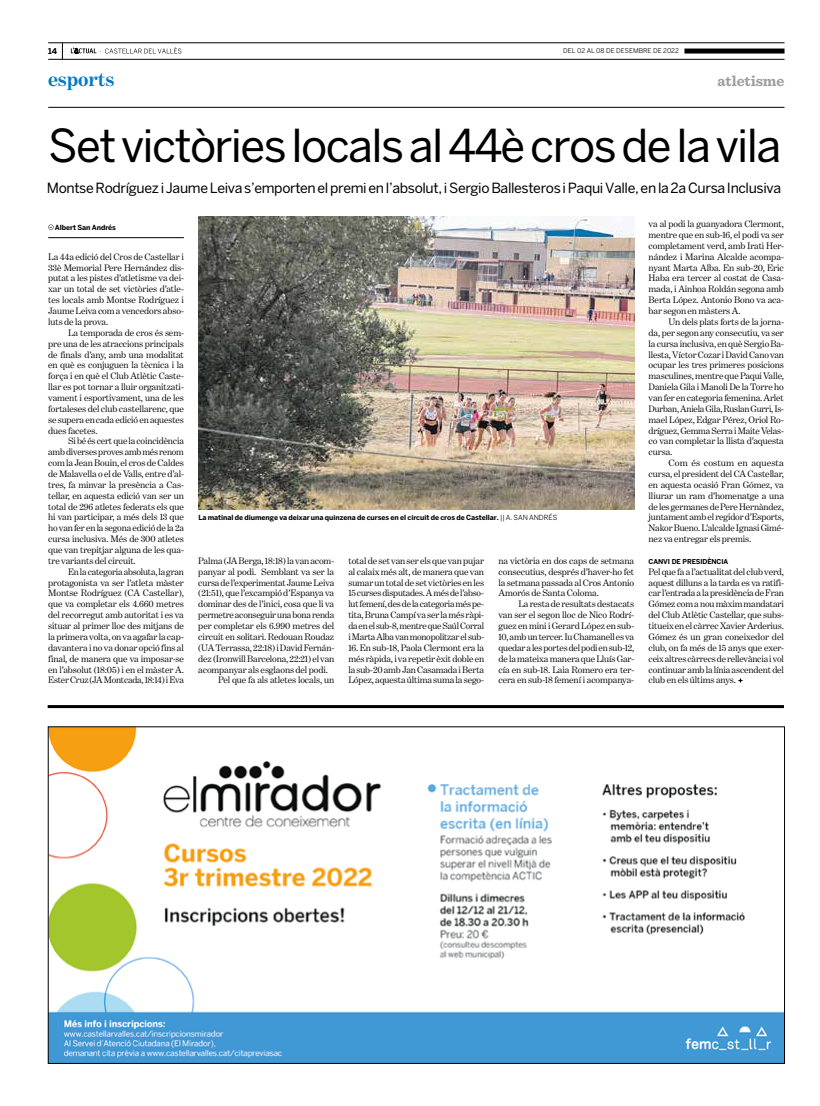
<style>
.page{position:relative;width:820px;height:1106px;background:#fff}
.page>*{position:absolute;margin:0;border:0;box-sizing:border-box;transform-origin:0 0}
.t1{font:45px "Benton Sans";letter-spacing:-.035em;color:#000}
.t2{font:700 20px "Benton Modern One";letter-spacing:-.005em;color:#007ac2}
.t3{font:700 15px "Sentinel";letter-spacing:-.005em;color:#9d9d9c}
.t4{font:14px "Benton Sans";letter-spacing:-.025em;color:#000}
.t5{font:9.5px/10.9px "Benton Modern One";letter-spacing:-.01em;color:#000;text-align:justify}
.t6{font:700 8px "Benton Sans";color:#000}
.t7{font:700 7px "Benton Sans";letter-spacing:-.01em;color:#000}
.t8{font:700 6.7px "Benton Sans";letter-spacing:-.015em;color:#000}
.t9{font:6.5px "Benton Sans";letter-spacing:.005em;color:#000}
.s1{font-weight:400}
</style>
<div class="page">
<svg style="left:62px;top:44px;width:1px;height:15px"></svg>
<hr style="left:48px;top:107px;width:736px;height:1px;background:#000">
<hr style="left:48px;top:43px;width:736px;height:1px;background:#000">
<hr style="left:48px;top:59px;width:736px;height:1px;background:#000">
<div style="left:684px;top:49px;width:100px;height:5px;background:#000"></div>
<svg style="left:71px;top:47px;width:110px;height:7px"></svg>
<hr style="left:48px;top:705px;width:735px;height:3px;background:#000">
<svg style="left:48px;top:224px;width:6px;height:6px"></svg>
<hr style="left:48px;top:237px;width:136px;height:1px;background:#000">
<img style="left:198px;top:216px;width:436px;height:293px">
<svg style="left:737px;top:678px;width:6px;height:5px"></svg>
<img style="left:50px;top:728px;width:732px;height:333px">
<p class="t6" style="left:48px;top:46px;width:11px">14</p>
<p class="t9" style="left:563px;top:47px;width:117px">DEL 02 AL 08 DE DESEMBRE DE 2022</p>
<h2 class="t2" style="left:48px;top:68px;width:68px">esports</h2>
<h3 class="t3" style="left:717px;top:69px;width:69px">atletisme</h3>
<h1 class="t1" style="left:48px;top:119px;width:734px">Set victòries locals al 44è cros de la vila</h1>
<h3 class="t4" style="left:47px;top:180px;width:735px">Montse Rodríguez i Jaume Leiva s’emporten el premi en l’absolut, i Sergio Ballesteros i Paqui Valle, en la 2a Cursa Inclusiva</h3>
<p class="t7" style="left:55px;top:223px;width:63px">Albert San Andrés</p>
<p class="t5" style="left:48px;top:251px;width:137px">La 44a edició del Cros de Castellar i 33è Memorial Pere Hernández dis&shy;putat a les pistes d’atletisme va dei&shy;xar un total de set victòries d’atle&shy;tes locals amb Montse Rodríguez i Jaume Leiva com a vencedors abso&shy;luts de la prova.</p>
<p class="t5" style="left:48px;top:327px;width:137px;text-indent:20px">La temporada de cros és sem&shy;pre una de les atraccions principals de finals d’any, amb una modalitat en què es conjuguen la tècnica i la força i en què el Club Atlètic Caste&shy;llar es pot tornar a lluir organitzati&shy;vament i esportivament, una de les fortaleses del club castellarenc, que se supera en cada edició en aquestes dues facetes.</p>
<p class="t5" style="left:48px;top:436px;width:137px;text-indent:20px">Si bé és cert que la coincidència amb diverses proves amb més renom com la Jean Bouin, el cros de Caldes de Malavella o el de Valls, entre d’al&shy;tres, fa minvar la presència a Cas&shy;tellar, en aquesta edició van ser un total de 296 atletes federats els que hi van participar, a més dels 13 que ho van fer en la segona edició de la 2a cursa inclusiva. Més de 300 atletes que van trepitjar alguna de les qua&shy;tre variants del circuit.</p>
<p class="t5" style="left:48px;top:566px;width:137px;text-indent:20px">En la categoria absoluta, la gran protagonista va ser l’atleta màster Montse Rodríguez (CA Castellar), que va completar els 4.660 metres del recorregut amb autoritat i es va situar al primer lloc des mitjans de la primera volta, on va agafar la cap&shy;davantera i no va donar opció fins al final, de manera que va imposar-se en l’absolut (18:05) i en el màster A.<br>Ester Cruz (JA Montcada, 18:14) i Eva</p>
<p class="t7" style="left:198px;top:513px;width:360px">La matinal de diumenge va deixar una quinzena de curses en el circuit de cros de Castellar. <span class="s1">|| A. SAN ANDRÉS</span></p>
<p class="t5" style="left:198px;top:555px;width:137px">Palma (JA Berga, 18:18) la van acom-</p>
<p class="t5" style="left:198px;top:566px;width:137px">panyar al podi. Semblant va ser la</p>
<p class="t5" style="left:198px;top:577px;width:137px">cursa de l’experimentat Jaume Leiva</p>
<p class="t5" style="left:198px;top:588px;width:137px">(21:51), que l’excampió d’Espanya va</p>
<p class="t5" style="left:198px;top:598px;width:137px">dominar des de l’inici, cosa que li va</p>
<p class="t5" style="left:198px;top:609px;width:137px">permetre aconseguir una bona renda</p>
<p class="t5" style="left:198px;top:620px;width:137px">per completar els 6.990 metres del</p>
<p class="t5" style="left:198px;top:631px;width:137px">circuit en solitari. Redouan Roudaz</p>
<p class="t5" style="left:198px;top:642px;width:137px">(UA Terrassa, 22:18) i David Fernán-</p>
<p class="t5" style="left:198px;top:653px;width:137px">dez (Ironwill Barcelona, 22:21) el van</p>
<p class="t5" style="left:198px;top:663px;width:131px">acompanyar als esglaons del podi.</p>
<p class="t5" style="left:218px;top:674px;width:117px">Pel que fa als atletes locals, un</p>
<p class="t5" style="left:348px;top:555px;width:137px">total de set van ser els que van pujar al calaix més alt, de manera que van sumar un total de set victòries en les 15 curses disputades. A més de l’abso&shy;lut femení, des de la categoria més pe&shy;tita, Bruna Campí va ser la més ràpi&shy;da en el sub-8, mentre que Saúl Corral i Marta Alba van monopolitzar el sub-</p>
<p class="t5" style="left:348px;top:642px;width:137px">16. En sub-18, Paola Clermont era la més ràpida, i va repetir èxit doble en la sub-20 amb Jan Casamada i Berta López, aquesta última suma la sego-</p>
<p class="t5" style="left:498px;top:555px;width:137px">na victòria en dos caps de setmana consecutius, després d’haver-ho fet la setmana passada al Cros Antonio Amorós de Santa Coloma.</p>
<p class="t5" style="left:498px;top:598px;width:137px;text-indent:20px">La resta de resultats destacats van ser el segon lloc de Nico Rodrí&shy;guez en mini i Gerard López en sub-10, amb un tercer. Iu Chamanell es va quedar a les portes del podi en sub-12, de la mateixa manera que Lluís Gar&shy;cía en sub-18. Laia Romero era ter&shy;cera en sub-18 femení i acompanya-</p>
<p class="t5" style="left:648px;top:218px;width:137px">va al podi la guanyadora Clermont, mentre que en sub-16, el podi va ser completament verd, amb Irati Her&shy;nández i Marina Alcalde acompa&shy;nyant Marta Alba. En sub-20, Eric Haba era tercer al costat de Casa&shy;mada, i Ainhoa Roldán segona amb Berta López. Antonio Bono va aca&shy;bar segon en màsters A.</p>
<p class="t5" style="left:648px;top:316px;width:137px;text-indent:20px">Un dels plats forts de la jorna&shy;da, per segon any consecutiu, va ser la cursa inclusiva, en què Sergio Ba&shy;llesta, Víctor Cozar i David Cano van ocupar les tres primeres posicions masculines, mentre que Paqui Valle, Daniela Gila i Manoli De la Torre ho van fer en categoria femenina. Arlet Durban, Aniela Gila, Ruslan Gurri, Is&shy;mael López, Edgar Pérez, Oriol Ro&shy;dríguez, Gemma Serra i Maite Velas&shy;co van completar la llista d’aquesta cursa.</p>
<p class="t5" style="left:648px;top:457px;width:137px;text-indent:20px">Com és costum en aquesta cursa, el president del CA Castellar, en aquesta ocasió Fran Gómez, va lliurar un ram d’homenatge a una de les germanes de Pere Hernàndez, juntament amb el regidor d’Esports, Nakor Bueno. L’alcalde Ignasi Gimé&shy;nez va entregar els premis.</p>
<p class="t8" style="left:648px;top:557px;width:81px">CANVI DE PRESIDÈNCIA</p>
<p class="t5" style="left:648px;top:566px;width:137px">Pel que fa a l’actualitat del club verd, aquest dilluns a la tarda es va ratifi&shy;car l’entrada a la presidència de Fran Gómez com a nou màxim mandatari del Club Atlètic Castellar, que subs&shy;titueix en el càrrec Xavier Arderius.<br>Gómez és un gran coneixedor del club, on fa més de 15 anys que exer&shy;ceix altres càrrecs de rellevància i vol continuar amb la línia ascendent del club en els últims anys.</p>
</div>
